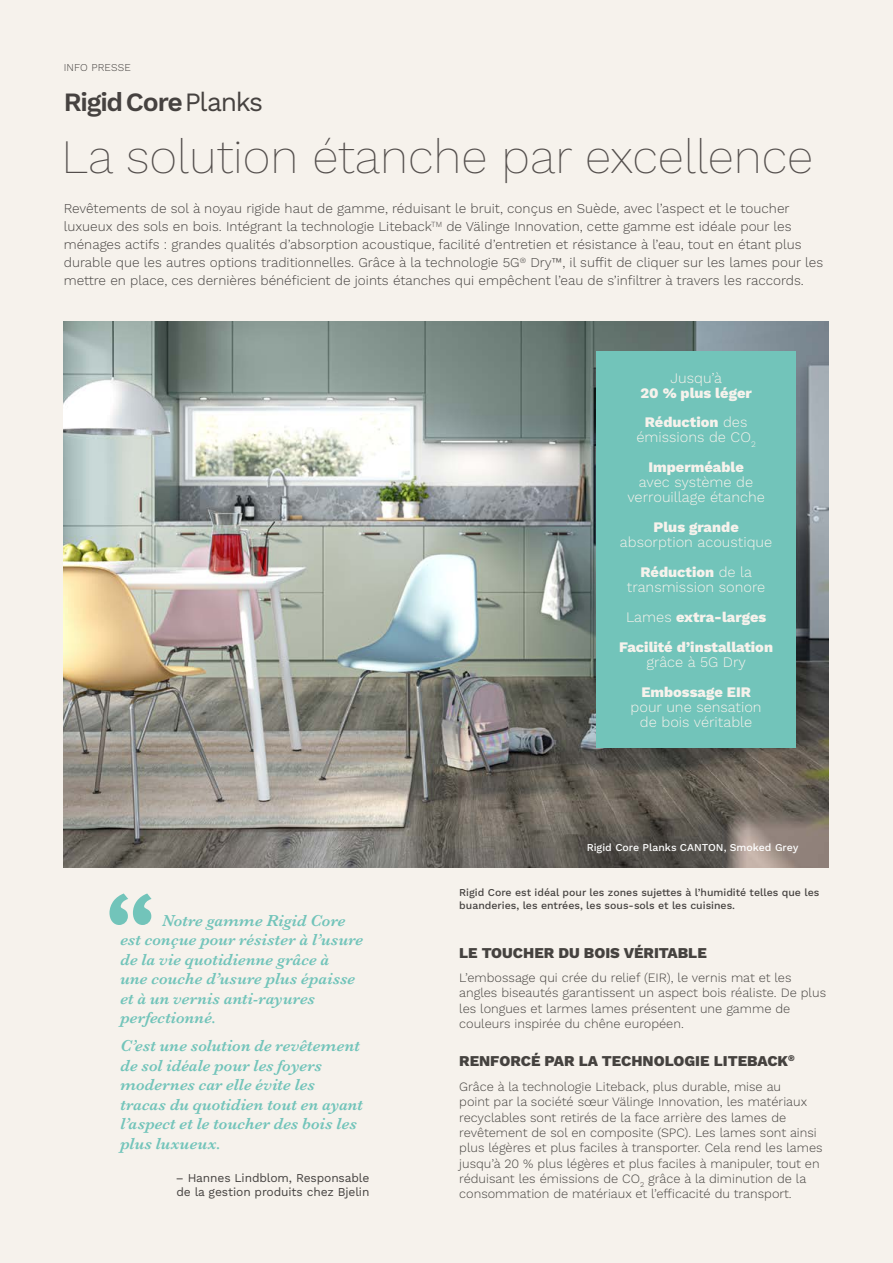
<style>
.page{position:relative;width:893px;height:1263px;background:#f6f2ec}
.page>*{position:absolute;margin:0;border:0;box-sizing:border-box;transform-origin:0 0}
.t1{font:200 48px "Work Sans";color:#534e4c}
.t2{font:600 26.4px "Work Sans";letter-spacing:-.045em;color:#464240}
.t3{font:italic 600 16.5px/19.5px "Baskerville";letter-spacing:.005em;color:#72c4ba}
.t4{font:800 15px "Work Sans";color:#45423f}
.t5{font:300 14.55px/29.8px "Work Sans";color:#f6f2ec;text-align:center}
.t6{font:800 14.55px/29.8px "Work Sans";color:#f6f2ec}
.t7{font:300 13.5px/18px "Work Sans";color:#454240}
.t8{font:300 12.75px/15.3px "Work Sans";color:#45423f}
.t9{font:12px/13.5px "Work Sans";letter-spacing:-.01em;color:#454240}
.t10{font:500 10.5px/12.6px "Work Sans";color:#454240}
.t11{font:500 10.5px "Work Sans";color:#fff}
.t12{font:300 10.5px "Work Sans";letter-spacing:.01em;color:#454240}
.s1{font-weight:400}
.s2{font-weight:300}
.s3{font-weight:800}
</style>
<div class="page">
<svg style="left:109px;top:893px;width:43px;height:32px"></svg>
<img style="left:64px;top:321px;width:765px;height:546px">
<div style="left:596px;top:352px;width:200px;height:396px;background:#72c4ba"></div>
<p class="t12" style="left:64px;top:61px;width:69px">INFO PRESSE</p>
<h2 class="t2" style="left:64px;top:87px;width:201px">Rigid Core<span class="s1">Planks</span></h2>
<h1 class="t1" style="left:62px;top:129px;width:753px">La solution étanche par excellence</h1>
<p class="t7" style="left:64px;top:200px;width:761px">Revêtements de sol à noyau rigide haut de gamme, réduisant le bruit, conçus en Suède, avec l’aspect et le toucher luxueux des sols en bois. Intégrant la technologie Liteback<sup>TM</sup> de Välinge Innovation, cette gamme est idéale pour les ménages actifs : grandes qualités d’absorption acoustique, facilité d’entretien et résistance à l’eau, tout en étant plus durable que les autres options traditionnelles. Grâce à la technologie 5G<sup>®</sup> Dry™, il suffit de cliquer sur les lames pour les mettre en place, ces dernières bénéficient de joints étanches qui empêchent l’eau de s’infiltrer à travers les raccords.</p>
<p class="t5" style="left:670px;top:363px;width:53px">Jusqu’à</p>
<p class="t6" style="left:641px;top:378px;width:113px">20 % plus léger<br>Réduction <span class="s2">des</span></p>
<p class="t5" style="left:636px;top:423px;width:121px">émissions de CO<sub>2<br></sub><span class="s3">Imperméable</span></p>
<p class="t5" style="left:627px;top:475px;width:139px;line-height:15px">avec système de verrouillage étanche</p>
<p class="t6" style="left:653px;top:513px;width:87px">Plus grande</p>
<p class="t5" style="left:620px;top:528px;width:154px">absorption acoustique<br><span class="s3">Réduction</span> de la</p>
<p class="t6" style="left:619px;top:573px;width:155px;text-align:center"><span class="s2">transmission sonore<br>Lames</span> extra-larges<br>Facilité d’installation</p>
<p class="t5" style="left:647px;top:648px;width:101px">grâce à 5G Dry</p>
<p class="t6" style="left:641px;top:678px;width:111px">Embossage EIR</p>
<p class="t5" style="left:631px;top:700px;width:133px;line-height:15px">pour une sensation de bois véritable</p>
<p class="t11" style="left:587px;top:841px;width:213px">Rigid Core Planks CANTON, Smoked Grey</p>
<p class="t3" style="left:120px;top:911px;width:244px;text-indent:42px">Notre gamme Rigid Core est conçue pour résister à l’usure de la vie quotidienne grâce à<br>une couche d’usure plus épaisse et à un vernis anti-rayures perfectionné.</p>
<p class="t3" style="left:120px;top:1036px;width:244px">C’est une solution de revêtement de sol idéale pour les foyers modernes car elle évite les tracas du quotidien tout en ayant l’aspect et le toucher des bois les plus luxueux.</p>
<p class="t9" style="left:176px;top:1172px;width:195px">– Hannes Lindblom, Responsable de la gestion produits chez Bjelin</p>
<p class="t10" style="left:459px;top:887px;width:362px">Rigid Core est idéal pour les zones sujettes à l’humidité telles que les buanderies, les entrées, les sous-sols et les cuisines.</p>
<p class="t4" style="left:459px;top:944px;width:249px">LE TOUCHER DU BOIS VÉRITABLE</p>
<p class="t8" style="left:459px;top:971px;width:368px">L’embossage qui crée du relief (EIR), le vernis mat et les angles biseautés garantissent un aspect bois réaliste. De plus les longues et larmes lames présentent une gamme de couleurs inspirée du chêne européen.</p>
<p class="t4" style="left:459px;top:1053px;width:337px">RENFORCÉ PAR LA TECHNOLOGIE LITEBACK<sup>®</sup></p>
<p class="t8" style="left:459px;top:1079px;width:365px">Grâce à la technologie Liteback, plus durable, mise au<br>point par la société sœur Välinge Innovation, les matériaux recyclables sont retirés de la face arrière des lames de revêtement de sol en composite (SPC). Les lames sont ainsi plus légères et plus faciles à transporter. Cela rend les lames jusqu’à 20 % plus légères et plus faciles à manipuler, tout en réduisant les émissions de CO<sub>2</sub> grâce à la diminution de la consommation de matériaux et l’efficacité du transport.</p>
</div>
